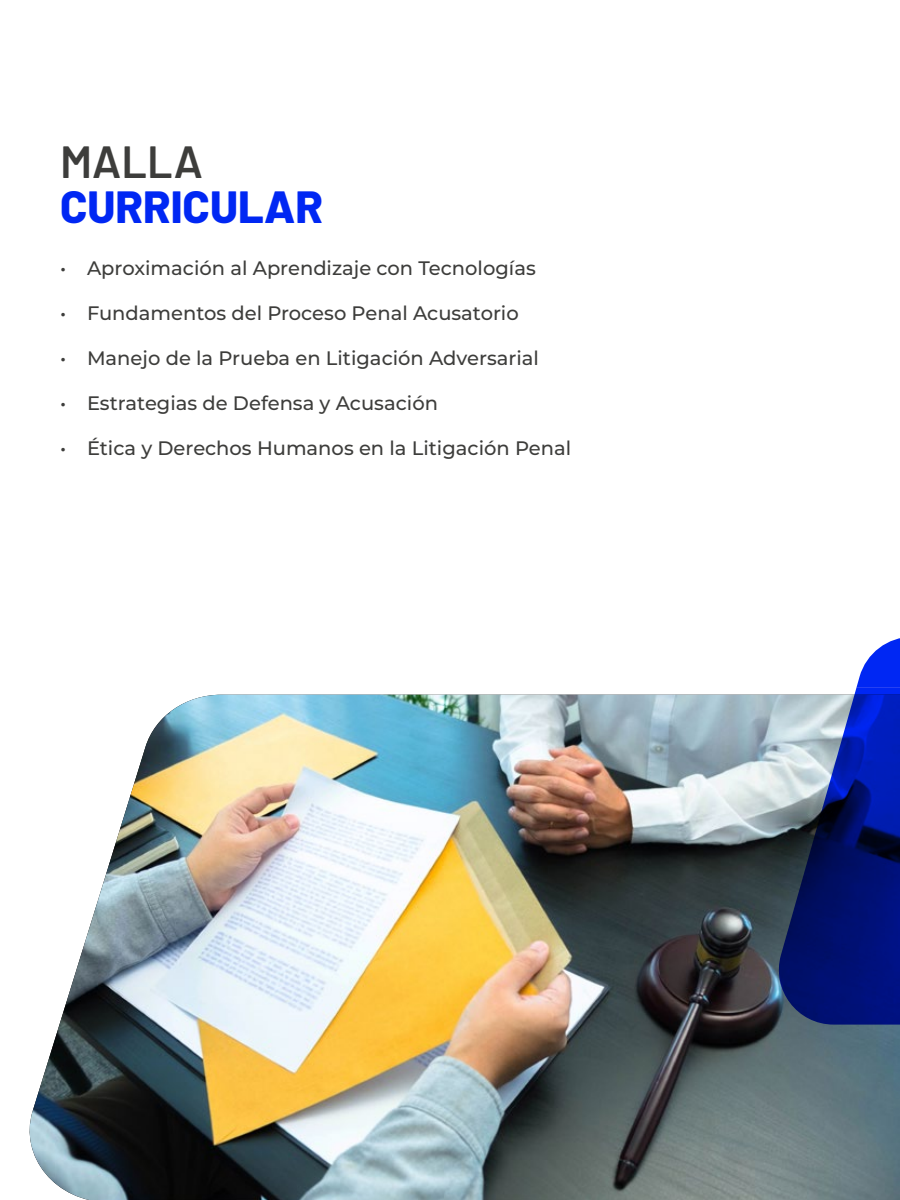
<style>
.page{position:relative;width:900px;height:1200px;background:#fff}
.page>*{position:absolute;margin:0;border:0;box-sizing:border-box;transform-origin:0 0}
.t1{font:800 45px "Barlow";color:#0027f3}
.t2{font:600 45px "Barlow";color:#3d3d3b}
.t3{font:500 19.5px "Montserrat";color:#3d3d3b}
</style>
<div class="page">
<img style="left:30px;top:695px;width:870px;height:505px">
<svg style="left:777px;top:638px;width:123px;height:387px;background:#3d4e97"></svg>
<h1 class="t2" style="left:60px;top:129px;width:145px">MALLA</h1>
<h1 class="t1" style="left:60px;top:174px;width:265px">CURRICULAR</h1>
<p class="t3" style="left:60px;top:254px;width:477px">• Aproximación al Aprendizaje con Tecnologías</p>
<p class="t3" style="left:60px;top:299px;width:460px">• Fundamentos del Proceso Penal Acusatorio</p>
<p class="t3" style="left:60px;top:344px;width:480px">• Manejo de la Prueba en Litigación Adversarial</p>
<p class="t3" style="left:60px;top:389px;width:380px">• Estrategias de Defensa y Acusación</p>
<p class="t3" style="left:60px;top:434px;width:513px">• Ética y Derechos Humanos en la Litigación Penal</p>
</div>
